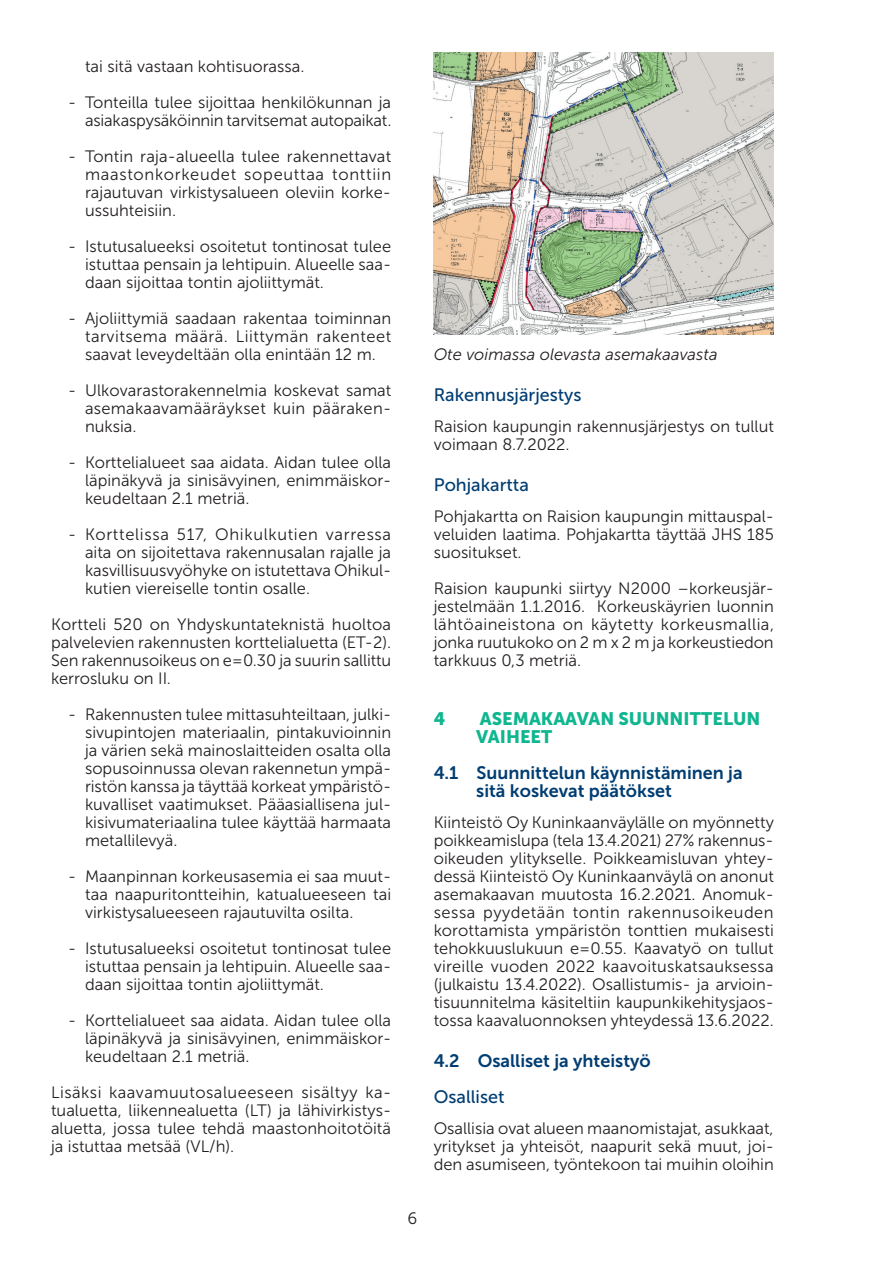
<style>
.page{position:relative;width:893px;height:1263px;background:#fff}
.page>*{position:absolute;margin:0;border:0;box-sizing:border-box;transform-origin:0 0}
.t1{font:18px/18px "Museo Sans 700";color:#003d72}
.t2{font:18px "Museo Sans 500";color:#003d72}
.t3{font:18px/18px "Museo Sans 900";color:#0fb68f}
.t4{font:16.5px/18px "Museo Sans 300";color:#231f20;text-align:justify}
.t5{font:italic 16.5px "Museo Sans 300";color:#231f20}
</style>
<div class="page">
<img style="left:434px;top:52px;width:340px;height:282px">
<p class="t4" style="left:85px;top:57px;width:221px">tai sitä vastaan kohtisuorassa.</p>
<p class="t4" style="left:68px;top:93px;width:325px;text-align:right">- Tonteilla tulee sijoittaa henkilökunnan ja asiakaspysäköinnin tarvitsemat autopaikat.</p>
<p class="t4" style="left:85px;top:147px;width:308px;text-indent:-17px">- Tontin raja-alueella tulee rakennettavat maastonkorkeudet sopeuttaa tonttiin rajautuvan virkistysalueen oleviin korke&shy;ussuhteisiin.</p>
<p class="t4" style="left:85px;top:237px;width:308px;text-indent:-17px">- Istutusalueeksi osoitetut tontinosat tulee istuttaa pensain ja lehtipuin. Alueelle saa&shy;daan sijoittaa tontin ajoliittymät.</p>
<p class="t4" style="left:85px;top:309px;width:308px;text-indent:-17px">- Ajoliittymiä saadaan rakentaa toiminnan tarvitsema määrä. Liittymän rakenteet saavat leveydeltään olla enintään 12 m.</p>
<p class="t4" style="left:85px;top:381px;width:308px;text-indent:-17px">- Ulkovarastorakennelmia koskevat samat asemakaavamääräykset kuin pääraken&shy;nuksia.</p>
<p class="t4" style="left:85px;top:453px;width:308px;text-indent:-17px">- Korttelialueet saa aidata. Aidan tulee olla läpinäkyvä ja sinisävyinen, enimmäiskor&shy;keudeltaan 2.1 metriä.</p>
<p class="t4" style="left:85px;top:525px;width:308px;text-indent:-17px">- Korttelissa 517, Ohikulkutien varressa aita on sijoitettava rakennusalan rajalle ja kasvillisuusvyöhyke on istutettava Ohikul&shy;kutien viereiselle tontin osalle.</p>
<p class="t4" style="left:51px;top:615px;width:342px">Kortteli 520 on Yhdyskuntateknistä huoltoa palvelevien rakennusten korttelialuetta (ET-2).<br>Sen rakennusoikeus on e=0.30 ja suurin sallittu kerrosluku on II.</p>
<p class="t4" style="left:85px;top:706px;width:308px;text-indent:-17px">- Rakennusten tulee mittasuhteiltaan, julki&shy;sivupintojen materiaalin, pintakuvioinnin ja värien sekä mainoslaitteiden osalta olla sopusoinnussa olevan rakennetun ympä&shy;ristön kanssa ja täyttää korkeat ympäristö&shy;kuvalliset vaatimukset. Pääasiallisena jul&shy;kisivumateriaalina tulee käyttää harmaata metallilevyä.</p>
<p class="t4" style="left:85px;top:868px;width:308px;text-indent:-17px">- Maanpinnan korkeusasemia ei saa muut&shy;taa naapuritontteihin, katualueeseen tai virkistysalueeseen rajautuvilta osilta.</p>
<p class="t4" style="left:85px;top:940px;width:308px;text-indent:-17px">- Istutusalueeksi osoitetut tontinosat tulee istuttaa pensain ja lehtipuin. Alueelle saa&shy;daan sijoittaa tontin ajoliittymät.</p>
<p class="t4" style="left:85px;top:1012px;width:308px;text-indent:-17px">- Korttelialueet saa aidata. Aidan tulee olla läpinäkyvä ja sinisävyinen, enimmäiskor&shy;keudeltaan 2.1 metriä.</p>
<p class="t4" style="left:51px;top:1084px;width:342px">Lisäksi kaavamuutosalueeseen sisältyy ka&shy;tualuetta, liikennealuetta (LT) ja lähivirkistys&shy;aluetta, jossa tulee tehdä maastonhoitotöitä ja istuttaa metsää (VL/h).</p>
<p class="t5" style="left:434px;top:346px;width:285px">Ote voimassa olevasta asemakaavasta</p>
<p class="t2" style="left:434px;top:384px;width:149px">Rakennusjärjestys</p>
<p class="t4" style="left:434px;top:417px;width:342px">Raision kaupungin rakennusjärjestys on tullut voimaan 8.7.2022.</p>
<p class="t2" style="left:434px;top:474px;width:97px">Pohjakartta</p>
<p class="t4" style="left:434px;top:507px;width:342px">Pohjakartta on Raision kaupungin mittauspal&shy;veluiden laatima. Pohjakartta täyttää JHS 185 suositukset.</p>
<p class="t4" style="left:434px;top:579px;width:342px">Raision kaupunki siirtyy N2000 –korkeusjär&shy;jestelmään 1.1.2016. Korkeuskäyrien luonnin lähtöaineistona on käytetty korkeusmallia, jonka ruutukoko on 2 m x 2 m ja korkeustiedon tarkkuus 0,3 metriä.</p>
<p class="t4" style="left:408px;top:1209px;width:11px">6</p>
<p class="t3" style="left:434px;top:709px;width:13px">4</p>
<p class="t3" style="left:476px;top:709px;width:286px">ASEMAKAAVAN SUUNNITTELUN<br>VAIHEET</p>
<p class="t1" style="left:476px;top:763px;width:268px;text-indent:-43px">4.1 Suunnittelun käynnistäminen ja sitä koskevat päätökset</p>
<p class="t4" style="left:434px;top:813px;width:342px">Kiinteistö Oy Kuninkaanväylälle on myönnetty poikkeamislupa (tela 13.4.2021) 27% rakennus&shy;oikeuden ylitykselle. Poikkeamisluvan yhtey&shy;dessä Kiinteistö Oy Kuninkaanväylä on anonut asemakaavan muutosta 16.2.2021. Anomuk&shy;sessa pyydetään tontin rakennusoikeuden korottamista ympäristön tonttien mukaisesti tehokkuuslukuun e=0.55. Kaavatyö on tullut vireille vuoden 2022 kaavoituskatsauksessa (julkaistu 13.4.2022). Osallistumis- ja arvioin&shy;tisuunnitelma käsiteltiin kaupunkikehitysjaos&shy;tossa kaavaluonnoksen yhteydessä 13.6.2022.</p>
<p class="t1" style="left:434px;top:1051px;width:219px">4.2 Osalliset ja yhteistyö</p>
<p class="t2" style="left:434px;top:1086px;width:72px">Osalliset</p>
<p class="t4" style="left:434px;top:1119px;width:342px">Osallisia ovat alueen maanomistajat, asukkaat, yritykset ja yhteisöt, naapurit sekä muut, joi&shy;den asumiseen, työntekoon tai muihin oloihin</p>
</div>
